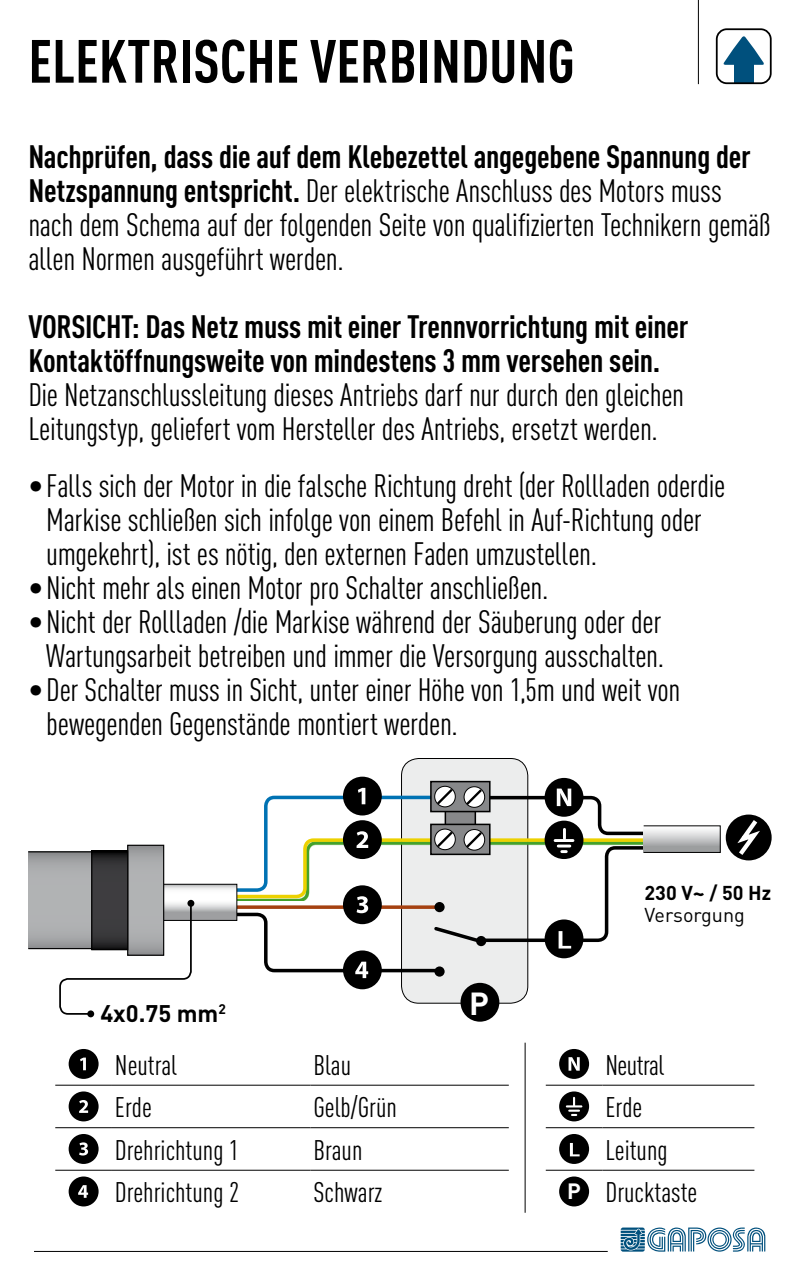
<style>
.page{position:relative;width:800px;height:1280px;background:#fff}
.page>*{position:absolute;margin:0;border:0;box-sizing:border-box;transform-origin:0 0}
.t1{font:700 condensed 60px "DIN Pro";color:#000}
.t2{font:condensed 32px/34px "DIN Pro";letter-spacing:-.01em;color:#000}
.t3{font:700 condensed 32px/34px "DIN Pro";letter-spacing:-.01em;color:#000}
.t4{font:700 31.5px "DIN Pro";color:#fff}
.t5{font:condensed 28px/42.5px "DIN Pro";color:#000;text-align:center}
.t6{font:700 23.8px "DIN Pro";color:#000}
.t7{font:700 19.8px "DIN Pro";color:#000}
.t8{font:19.8px "DIN Pro";color:#000}
.s1{font-weight:700}
.s2{font-weight:700;font-stretch:normal;font-size:21.9px;color:#fff}
</style>
<div class="page">
<svg style="left:621px;top:1228px;width:144px;height:24px"></svg>
<hr style="left:34px;top:1251px;width:574px;height:1px;background:#000">
<hr style="left:698px;top:0;width:1px;height:84px;background:#000">
<div style="left:734px;top:58px;width:20px;height:25px;background:#00507d"></div>
<svg style="left:723px;top:36px;width:41px;height:29px"></svg>
<div style="left:716px;top:28px;width:56px;height:56px;border:2px solid #000;border-radius:10px"></div>
<div style="left:402px;top:759px;width:126px;height:244px;background:#eceded;border-radius:17px"></div>
<div style="left:726px;top:815px;width:46px;height:45px;background:#000;border-radius:50%"></div>
<svg style="left:732px;top:817px;width:34px;height:41px"></svg>
<div style="left:343px;top:777px;width:39px;height:39px;background:#000;border-radius:50%"></div>
<div style="left:431px;top:782px;width:59px;height:30px;background:#87888a"></div>
<div style="left:430px;top:781px;width:61px;height:31px;border:2px solid #000"></div>
<div style="left:545px;top:778px;width:38px;height:39px;background:#000;border-radius:50%"></div>
<div style="left:343px;top:950px;width:39px;height:39px;background:#000;border-radius:50%"></div>
<svg style="left:225px;top:786px;width:423px;height:192px"></svg>
<div style="left:461px;top:983px;width:38px;height:39px;background:#000;border-radius:50%"></div>
<svg style="left:164px;top:886px;width:71px;height:33px"></svg>
<div style="left:162px;top:884px;width:75px;height:37px;border:1px solid #000"></div>
<svg style="left:30px;top:853px;width:61px;height:94px;background:#aaacad"></svg>
<div style="left:28px;top:851px;width:100px;height:98px;border:1px solid #000"></div>
<svg style="left:129px;top:847px;width:33px;height:55px;background:#abadae"></svg>
<div style="left:127px;top:845px;width:37px;height:111px;border:1px solid #000"></div>
<svg style="left:93px;top:852px;width:33px;height:50px;background:#363638"></svg>
<div style="left:91px;top:850px;width:37px;height:100px;border:1px solid #000"></div>
<svg style="left:58px;top:902px;width:135px;height:114px"></svg>
<div style="left:187px;top:900px;width:7px;height:7px;background:#000;border-radius:50%"></div>
<div style="left:87px;top:1010px;width:7px;height:7px;background:#000;border-radius:50%"></div>
<div style="left:644px;top:826px;width:76px;height:26px;background:linear-gradient(to bottom,#fff,#929495)"></div>
<div style="left:643px;top:826px;width:77px;height:27px;border:1px solid #000"></div>
<hr style="left:55px;top:1085px;width:57px;height:1px;background:#000">
<hr style="left:112px;top:1085px;width:198px;height:1px;background:#000">
<hr style="left:310px;top:1085px;width:199px;height:1px;background:#000">
<hr style="left:55px;top:1127px;width:57px;height:1px;background:#000">
<hr style="left:112px;top:1127px;width:198px;height:1px;background:#000">
<hr style="left:310px;top:1127px;width:199px;height:1px;background:#000">
<hr style="left:55px;top:1170px;width:57px;height:1px;background:#000">
<hr style="left:112px;top:1170px;width:198px;height:1px;background:#000">
<hr style="left:310px;top:1170px;width:199px;height:1px;background:#000">
<div style="left:69px;top:1049px;width:30px;height:30px;background:#000;border-radius:50%"></div>
<svg style="left:80px;top:1058px;width:6px;height:12px"></svg>
<div style="left:69px;top:1091px;width:30px;height:30px;background:#000;border-radius:50%"></div>
<svg style="left:79px;top:1100px;width:9px;height:13px"></svg>
<div style="left:69px;top:1134px;width:30px;height:30px;background:#000;border-radius:50%"></div>
<svg style="left:79px;top:1142px;width:9px;height:14px"></svg>
<div style="left:69px;top:1177px;width:30px;height:29px;background:#000;border-radius:50%"></div>
<svg style="left:78px;top:1185px;width:10px;height:13px"></svg>
<hr style="left:546px;top:1085px;width:56px;height:1px;background:#000">
<hr style="left:602px;top:1085px;width:152px;height:1px;background:#000">
<hr style="left:546px;top:1127px;width:56px;height:1px;background:#000">
<hr style="left:602px;top:1127px;width:152px;height:1px;background:#000">
<hr style="left:546px;top:1170px;width:56px;height:1px;background:#000">
<hr style="left:602px;top:1170px;width:152px;height:1px;background:#000">
<div style="left:559px;top:1049px;width:30px;height:30px;background:#000;border-radius:50%"></div>
<svg style="left:569px;top:1057px;width:11px;height:14px"></svg>
<div style="left:559px;top:1091px;width:30px;height:30px;background:#000;border-radius:50%"></div>
<svg style="left:567px;top:1098px;width:14px;height:18px"></svg>
<div style="left:559px;top:1134px;width:30px;height:30px;background:#000;border-radius:50%"></div>
<svg style="left:570px;top:1143px;width:10px;height:13px"></svg>
<div style="left:559px;top:1177px;width:30px;height:29px;background:#000;border-radius:50%"></div>
<hr style="left:525px;top:1043px;width:1px;height:170px;background:#000">
<h1 class="t1" style="left:28px;top:25px;width:548px">ELEKTRISCHE VERBINDUNG</h1>
<p class="t2" style="left:28px;top:140px;width:744px"><span class="s1">Nachprüfen, dass die auf dem Klebezettel angegebene Spannung der Netzspannung entspricht.</span> Der elektrische Anschluss des Motors muss nach dem Schema auf der folgenden Seite von qualifizierten Technikern gemäß allen Normen ausgeführt werden.</p>
<p class="t3" style="left:28px;top:309px;width:661px">VORSICHT: Das Netz muss mit einer Trennvorrichtung mit einer<br>Kontaktöffnungsweite von mindestens 3 mm versehen sein.</p>
<p class="t2" style="left:28px;top:378px;width:657px">Die Netzanschlussleitung dieses Antriebs darf nur durch den gleichen<br>Leitungstyp, geliefert vom Hersteller des Antriebs, ersetzt werden.</p>
<p class="t2" style="left:46px;top:469px;width:680px;text-indent:-18px">• Falls sich der Motor in die falsche Richtung dreht (der Rollladen oderdie<br>Markise schließen sich infolge von einem Befehl in Auf-Richtung oder umgekehrt), ist es nötig, den externen Faden umzustellen.</p>
<p class="t2" style="left:28px;top:571px;width:522px">• Nicht mehr als einen Motor pro Schalter anschließen.</p>
<p class="t2" style="left:28px;top:605px;width:637px;text-align:center">• Nicht der Rollladen /die Markise während der Säuberung oder der<br>Wartungsarbeit betreiben und immer die Versorgung ausschalten.</p>
<p class="t2" style="left:46px;top:672px;width:636px;text-indent:-18px">• Der Schalter muss in Sicht, unter einer Höhe von 1,5m und weit von bewegenden Gegenstände montiert werden.</p>
<p class="t6" style="left:100px;top:998px;width:127px">4x0.75 mm<sup>2</sup></p>
<p class="t5" style="left:115px;top:1043px;width:64px">Neutral</p>
<p class="t5" style="left:313px;top:1043px;width:39px">Blau</p>
<p class="t5" style="left:115px;top:1086px;width:38px">Erde</p>
<p class="t5" style="left:313px;top:1086px;width:85px">Gelb/Grün</p>
<p class="t5" style="left:115px;top:1128px;width:126px">Drehrichtung 1</p>
<p class="t5" style="left:313px;top:1128px;width:51px">Braun</p>
<p class="t5" style="left:115px;top:1171px;width:126px">Drehrichtung 2</p>
<p class="t5" style="left:313px;top:1171px;width:70px">Schwarz</p>
<p class="t4" style="left:469px;top:982px;width:21px">P</p>
<p class="t7" style="left:644px;top:879px;width:128px">230 V~ / 50 Hz</p>
<p class="t8" style="left:644px;top:901px;width:102px">Versorgung</p>
<p class="t5" style="left:567px;top:1043px;width:132px">Neutral<br>Erde<br>Leitung<br><span class="s2">P</span> Drucktaste</p>
</div>
